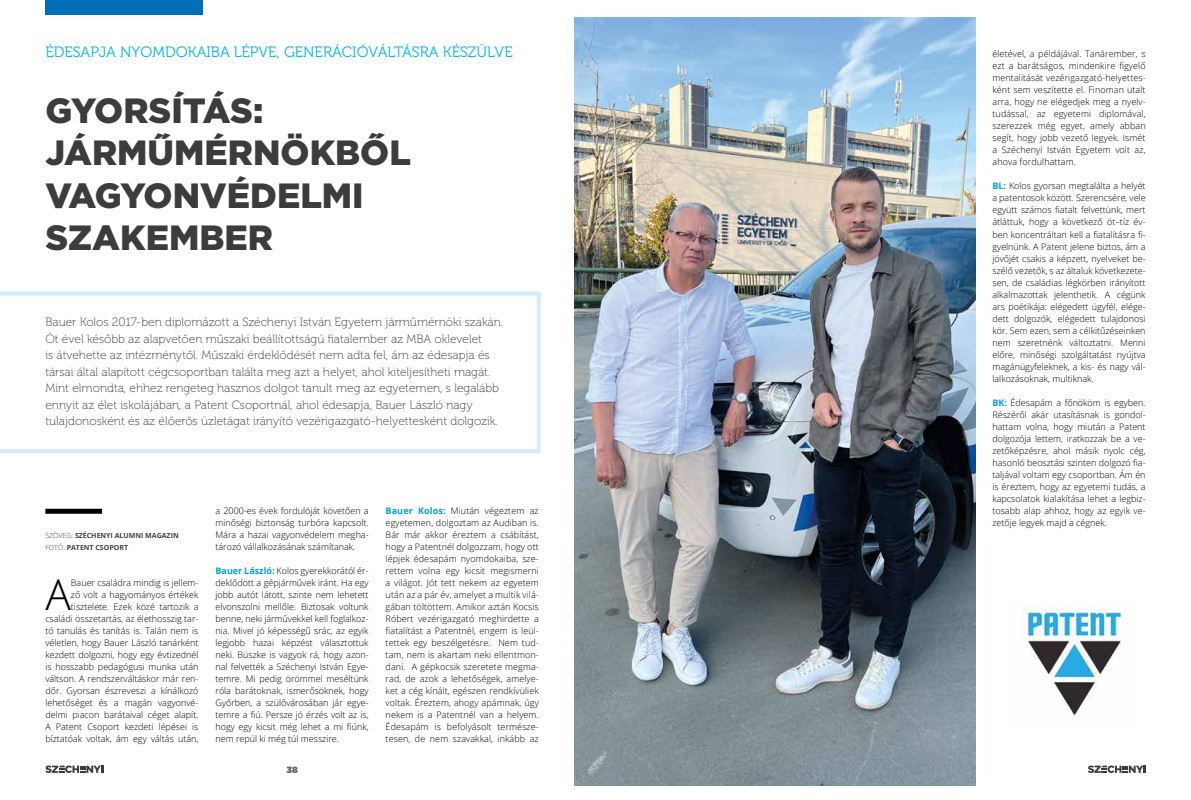
<style>
.page{position:relative;width:1191px;height:800px;background:#fff}
.page>*{position:absolute;margin:0;border:0;box-sizing:border-box;transform-origin:0 0}
.t1{font:300 42.6px "Open Sans";color:#000}
.t2{font:900 35px/42px "Gotham";color:#3c3c3b}
.t3{font:15px "Museo 300";color:#00b7ed}
.t4{font:12px/16.5px "Museo 100";color:#3c3c3b}
.t5{font:300 9px/12px "Open Sans";color:#000;text-align:justify}
.t6{font:900 9px "Gotham";color:#666665}
.t7{font:700 7px/12px "Open Sans";color:#45413d}
.s1{font-weight:300}
.s2{font-weight:700;color:#009fe3}
</style>
<div class="page">
<svg style="left:45px;top:765px;width:58px;height:7px"></svg>
<svg style="left:1088px;top:765px;width:57px;height:7px"></svg>
<div style="left:45px;top:508px;width:57px;height:5px;background:#000"></div>
<img style="left:574px;top:17px;width:401px;height:768px">
<div style="left:45px;top:0;width:158px;height:14px;background:#006eb7"></div>
<svg style="left:0;top:291px;width:541px;height:162px"></svg>
<img style="left:1024px;top:608px;width:101px;height:108px">
<h3 class="t3" style="left:45px;top:43px;width:469px">ÉDESAPJA NYOMDOKAIBA LÉPVE, GENERÁCIÓVÁLTÁSRA KÉSZÜLVE</h3>
<h2 class="t2" style="left:45px;top:90px;width:367px">GYORSÍTÁS:<br>JÁRMŰMÉRNÖKBŐL<br>VAGYONVÉDELMI<br>SZAKEMBER</h2>
<p class="t4" style="left:45px;top:314px;width:459px">Bauer Kolos 2017-ben diplomázott a Széchenyi István Egyetem járműmérnöki szakán.<br>Öt ével később az alapvetően műszaki beállítottságú fiatalember az MBA oklevelet<br>is átvehette az intézménytől. Műszaki érdeklődését nem adta fel, ám az édesapja és társai által alapított cégcsoportban találta meg azt a helyet, ahol kiteljesítheti magát.<br>Mint elmondta, ehhez rengeteg hasznos dolgot tanult meg az egyetemen, s legalább ennyit az élet iskolájában, a Patent Csoportnál, ahol édesapja, Bauer László nagy tulajdonosként és az élőerős üzletágat irányító vezérigazgató-helyettesként dolgozik.</p>
<p class="t7" style="left:45px;top:529px;width:135px"><span class="s1">SZÖVEG:</span> SZÉCHENYI ALUMNI MAGAZIN<br><span class="s1">FOTÓ:</span> PATENT CSOPORT</p>
<h1 class="t1" style="left:45px;top:565px;width:27px">A</h1>
<p class="t5" style="left:45px;top:576px;width:155px;text-align:right">Bauer családra mindig is jellem-<br>ző volt a hagyományos értékek tisztelete. Ezek közé tartozik a családi összetartás, az élethosszig tar&shy;tó tanulás és tanítás is. Talán nem is véletlen, hogy Bauer László tanárként kezdett dolgozni, hogy egy évtizednél is hosszabb pedagógusi munka után váltson. A rendszerváltáskor már ren&shy;dőr. Gyorsan észreveszi a kínálkozó lehetőséget és a magán vagyonvé&shy;delmi piacon barátaival céget alapít.<br>A Patent Csoport kezdeti lépései is bíztatóak voltak, ám egy váltás után,</p>
<p class="t5" style="left:215px;top:504px;width:155px">a 2000-es évek fordulóját követően a minőségi biztonság turbóra kapcsolt.<br>Mára a hazai vagyonvédelem megha&shy;tározó vállalkozásának számítanak.</p>
<p class="t5" style="left:215px;top:564px;width:155px"><span class="s2">Bauer László:</span> Kolos gyerekkorától ér&shy;deklődött a gépjárművek iránt. Ha egy jobb autót látott, szinte nem lehetett elvonszolni mellőle. Biztosak voltunk benne, neki járművekkel kell foglalkoz&shy;nia. Mivel jó képességű srác, az egyik legjobb hazai képzést választottuk neki. Büszke is vagyok rá, hogy azon&shy;nal felvették a Széchenyi István Egye&shy;temre. Mi pedig örömmel meséltünk róla barátoknak, ismerősöknek, hogy Győrben, a szülővárosában jár egye&shy;temre a fiú. Persze jó érzés volt az is, hogy egy kicsit még lehet a mi fiúnk, nem repül ki még túl messzire.</p>
<p class="t6" style="left:286px;top:763px;width:13px">38</p>
<p class="t5" style="left:386px;top:504px;width:155px"><span class="s2">Bauer Kolos:</span> Miután végeztem az egyetemen, dolgoztam az Audiban is.<br>Bár már akkor éreztem a csábítást, hogy a Patentnél dolgozzam, hogy ott lépjek édesapám nyomdokaiba, sze&shy;rettem volna egy kicsit megismerni a világot. Jót tett nekem az egyetem után az a pár év, amelyet a multik vilá&shy;gában töltöttem. Amikor aztán Kocsis Róbert vezérigazgató meghirdette a fiatalítást a Patentnél, engem is leül&shy;tettek egy beszélgetésre. Nem tud&shy;tam, nem is akartam neki ellentmon&shy;dani. A gépkocsik szeretete megma&shy;rad, de azok a lehetőségek, amelye&shy;ket a cég kínált, egészen rendkívüliek voltak. Éreztem, ahogy apámnak, úgy nekem is a Patentnél van a helyem.<br>Édesapám is befolyásolt természe&shy;tesen, de nem szavakkal, inkább az</p>
<p class="t5" style="left:992px;top:48px;width:155px">életével, a példájával. Tanárember, s ezt a barátságos, mindenkire figyelő mentalitását vezérigazgató-helyettes&shy;ként sem veszítette el. Finoman utalt arra, hogy ne elégedjek meg a nyelv&shy;tudással, az egyetemi diplomával, szerezzek még egyet, amely abban segít, hogy jobb vezető legyek. Ismét a Széchenyi István Egyetem volt az, ahova fordulhattam.</p>
<p class="t5" style="left:992px;top:180px;width:155px"><span class="s2">BL:</span> Kolos gyorsan megtalálta a helyét a patentosok között. Szerencsére, vele együtt számos fiatalt felvettünk, mert átláttuk, hogy a következő öt–tíz év&shy;ben koncentráltan kell a fiatalításra fi&shy;gyelnünk. A Patent jelene biztos, ám a jövőjét csakis a képzett, nyelveket be&shy;szélő vezetők, s az általuk következete&shy;sen, de családias légkörben irányított alkalmazottak jelenthetik. A cégünk ars poétikája: elégedett ügyfél, elége&shy;dett dolgozók, elégedett tulajdonosi kör. Sem ezen, sem a célkitűzéseinken nem szeretnénk változtatni. Menni előre, minőségi szolgáltatást nyújtva magánügyfeleknek, a kis- és nagy vál&shy;lalkozásoknak, multiknak.</p>
<p class="t5" style="left:992px;top:396px;width:155px"><span class="s2">BK:</span> Édesapám a főnököm is egyben.<br>Részéről akár utasításnak is gondol&shy;hattam volna, hogy miután a Patent dolgozója lettem, iratkozzak be a ve&shy;zetőképzésre, ahol másik nyolc cég, hasonló beosztási szinten dolgozó fia&shy;taljával voltam egy csoportban. Ám én is éreztem, hogy az egyetemi tudás, a kapcsolatok kialakítása lehet a legbiz&shy;tosabb alap ahhoz, hogy az egyik ve&shy;zetője legyek majd a cégnek.</p>
</div>
